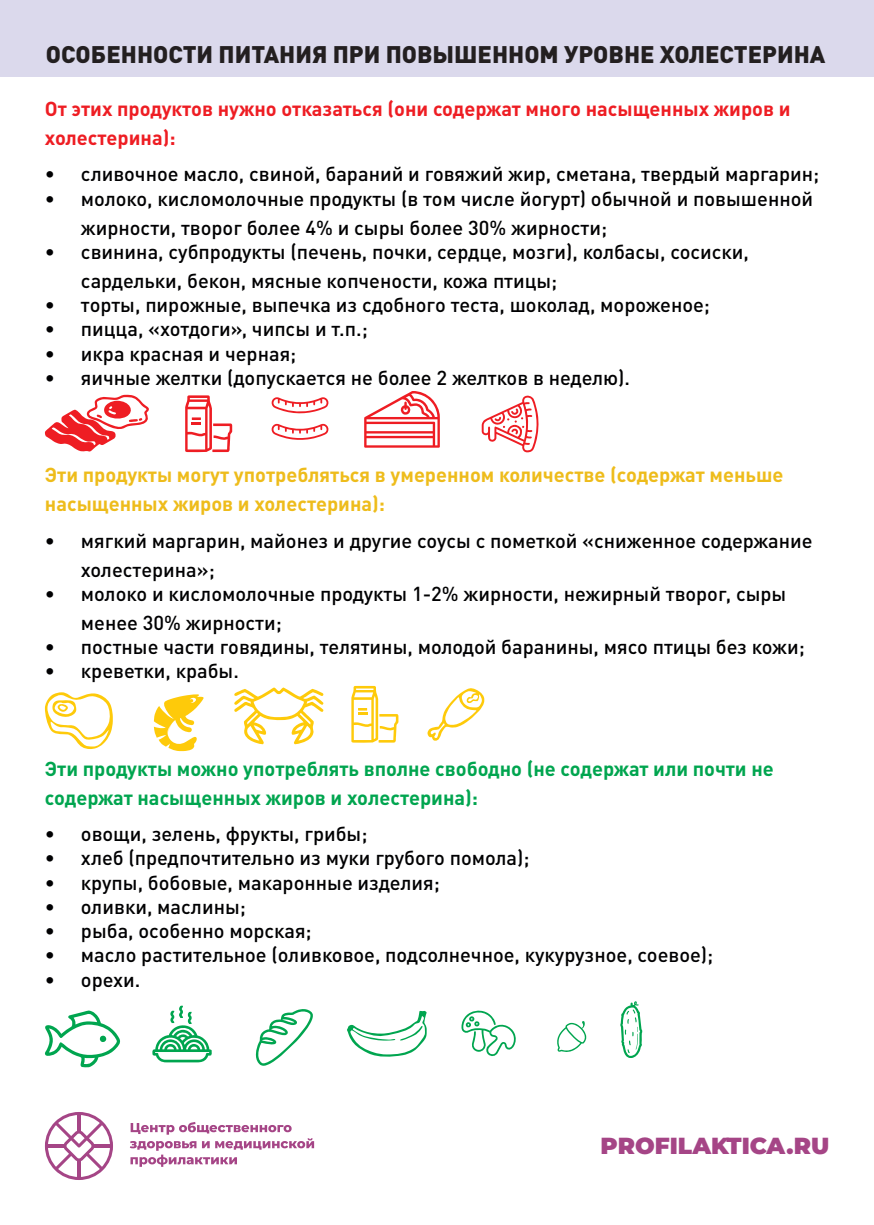
<style>
.page{position:relative;width:874px;height:1225px;background:#fff}
.page>*{position:absolute;margin:0;border:0;box-sizing:border-box;transform-origin:0 0}
.t1{font:900 23.8px "DIN Pro";color:#231f20}
.t2{font:900 23.2px "Montserrat";color:#a54586}
.t3{font:500 20px/29px "DIN Pro";color:#000002}
.t4{font:700 20px/29.4px "DIN Pro";color:#00a54f}
.t5{font:700 20px/29.4px "DIN Pro";color:#eebc1b}
.t6{font:700 20px/29.4px "DIN Pro";color:#ee1d23}
</style>
<div class="page">
<svg style="left:130px;top:1122px;width:184px;height:44px"></svg>
<svg style="left:45px;top:1112px;width:68px;height:68px"></svg>
<hr style="left:92px;top:1144px;width:19px;height:3px;background:#a54586">
<div style="left:0;top:0;width:873px;height:77px;background:#dbd9ec"></div>
<svg style="left:234px;top:687px;width:89px;height:57px"></svg>
<svg style="left:45px;top:395px;width:104px;height:57px"></svg>
<svg style="left:461px;top:1010px;width:55px;height:46px"></svg>
<svg style="left:481px;top:395px;width:58px;height:57px"></svg>
<svg style="left:152px;top:1005px;width:60px;height:57px"></svg>
<svg style="left:271px;top:424px;width:57px;height:16px"></svg>
<svg style="left:271px;top:397px;width:57px;height:17px"></svg>
<svg style="left:364px;top:391px;width:75px;height:57px"></svg>
<svg style="left:347px;top:1011px;width:79px;height:46px"></svg>
<svg style="left:255px;top:1009px;width:58px;height:57px"></svg>
<svg style="left:154px;top:694px;width:50px;height:57px"></svg>
<svg style="left:557px;top:1021px;width:29px;height:31px"></svg>
<svg style="left:427px;top:688px;width:57px;height:52px"></svg>
<svg style="left:185px;top:395px;width:47px;height:57px"></svg>
<svg style="left:45px;top:692px;width:68px;height:57px"></svg>
<svg style="left:45px;top:1010px;width:76px;height:57px"></svg>
<svg style="left:620px;top:1001px;width:22px;height:57px"></svg>
<svg style="left:351px;top:686px;width:47px;height:57px"></svg>
<p class="t1" style="left:46px;top:46px;width:780px">ОСОБЕННОСТИ ПИТАНИЯ ПРИ ПОВЫШЕННОМ УРОВНЕ ХОЛЕСТЕРИНА</p>
<p class="t6" style="left:45px;top:96px;width:746px">От этих продуктов нужно отказаться (они содержат много насыщенных жиров и холестерина):</p>
<p class="t3" style="left:45px;top:162px;width:775px">• сливочное масло, свиной, бараний и говяжий жир, сметана, твердый маргарин;</p>
<p class="t3" style="left:81px;top:186px;width:733px;text-indent:-36px">• молоко, кисломолочные продукты (в том числе йогурт) обычной и повышенной жирности, творог более 4% и сыры более 30% жирности;</p>
<p class="t3" style="left:81px;top:239px;width:669px;text-indent:-36px">• свинина, субпродукты (печень, почки, сердце, мозги), колбасы, сосиски, сардельки, бекон, мясные копчености, кожа птицы;</p>
<p class="t3" style="left:45px;top:293px;width:666px">• торты, пирожные, выпечка из сдобного теста, шоколад, мороженое;</p>
<p class="t3" style="left:45px;top:317px;width:324px">• пицца, «хотдоги», чипсы и т.п.;</p>
<p class="t3" style="left:45px;top:341px;width:253px">• икра красная и черная;</p>
<p class="t3" style="left:45px;top:365px;width:586px">• яичные желтки (допускается не более 2 желтков в неделю).</p>
<p class="t5" style="left:45px;top:462px;width:739px">Эти продукты могут употребляться в умеренном количестве (содержат меньше насыщенных жиров и холестерина):</p>
<p class="t3" style="left:81px;top:528px;width:732px;text-indent:-36px">• мягкий маргарин, майонез и другие соусы с пометкой «сниженное содержание холестерина»;</p>
<p class="t3" style="left:81px;top:581px;width:706px;text-indent:-36px">• молоко и кисломолочные продукты 1-2% жирности, нежирный творог, сыры менее 30% жирности;</p>
<p class="t3" style="left:45px;top:634px;width:761px">• постные части говядины, телятины, молодой баранины, мясо птицы без кожи;</p>
<p class="t3" style="left:45px;top:659px;width:195px">• креветки, крабы.</p>
<p class="t4" style="left:45px;top:756px;width:730px">Эти продукты можно употреблять вполне свободно (не содержат или почти не содержат насыщенных жиров и холестерина):</p>
<p class="t3" style="left:45px;top:821px;width:324px">• овощи, зелень, фрукты, грибы;</p>
<p class="t3" style="left:45px;top:846px;width:486px">• хлеб (предпочтительно из муки грубого помола);</p>
<p class="t3" style="left:45px;top:870px;width:396px">• крупы, бобовые, макаронные изделия;</p>
<p class="t3" style="left:45px;top:894px;width:202px">• оливки, маслины;</p>
<p class="t3" style="left:45px;top:918px;width:268px">• рыба, особенно морская;</p>
<p class="t3" style="left:45px;top:942px;width:669px">• масло растительное (оливковое, подсолнечное, кукурузное, соевое);</p>
<p class="t3" style="left:45px;top:967px;width:97px">• орехи.</p>
<p class="t2" style="left:600px;top:1131px;width:230px">PROFILAKTICA.RU</p>
</div>
